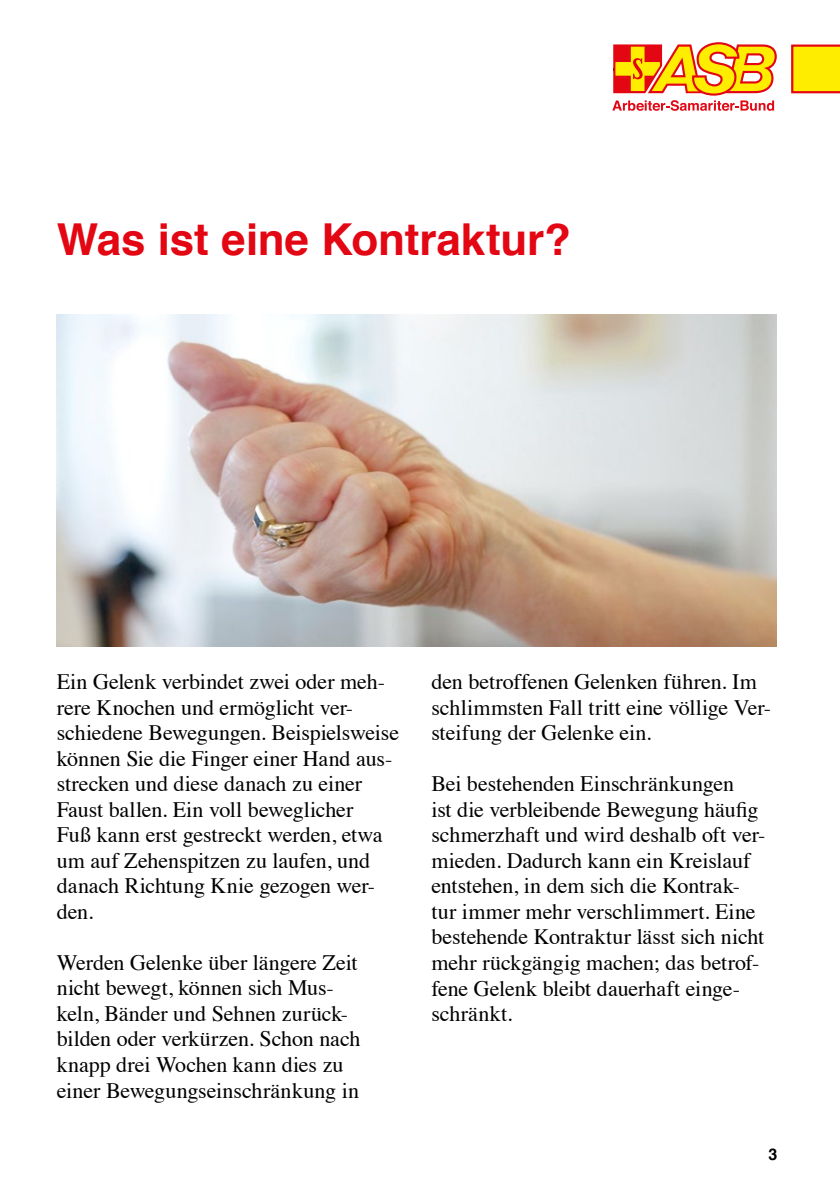
<style>
.page{position:relative;width:840px;height:1191px;background:#fff}
.page>*{position:absolute;margin:0;border:0;box-sizing:border-box;transform-origin:0 0}
.t1{font:700 44px "Helvetica";letter-spacing:-.005em;color:#e30613}
.t2{font:22px/25.6px "Times";letter-spacing:-.005em;color:#000}
.t3{font:700 16px "Helvetica";color:#000}
</style>
<div class="page">
<img style="left:57px;top:315px;width:719px;height:331px">
<svg style="left:612px;top:42px;width:164px;height:69px"></svg>
<svg style="left:791px;top:45px;width:48px;height:48px;background:#fbd102"></svg>
<h1 class="t1" style="left:57px;top:204px;width:515px">Was ist eine Kontraktur?</h1>
<p class="t2" style="left:57px;top:667px;width:344px">Ein Gelenk verbindet zwei oder meh&shy;rere Knochen und ermöglicht ver&shy;schiedene Bewegungen. Beispielsweise können Sie die Finger einer Hand aus&shy;strecken und diese danach zu einer<br>Faust ballen. Ein voll beweglicher<br>Fuß kann erst gestreckt werden, etwa um auf Zehenspitzen zu laufen, und danach Richtung Knie gezogen wer&shy;den.</p>
<p class="t2" style="left:57px;top:947px;width:305px">Werden Gelenke über längere Zeit nicht bewegt, können sich Mus&shy;keln, Bänder und Sehnen zurück&shy;bilden oder verkürzen. Schon nach knapp drei Wochen kann dies zu einer Bewegungseinschränkung in</p>
<p class="t2" style="left:431px;top:667px;width:341px">den betroffenen Gelenken führen. Im schlimmsten Fall tritt eine völlige Ver&shy;steifung der Gelenke ein.</p>
<p class="t2" style="left:431px;top:769px;width:335px">Bei bestehenden Einschränkungen<br>ist die verbleibende Bewegung häufig schmerzhaft und wird deshalb oft ver&shy;mieden. Dadurch kann ein Kreislauf entstehen, in dem sich die Kontrak&shy;tur immer mehr verschlimmert. Eine bestehende Kontraktur lässt sich nicht mehr rückgängig machen; das betrof&shy;fene Gelenk bleibt dauerhaft einge&shy;schränkt.</p>
<p class="t3" style="left:768px;top:1141px;width:10px">3</p>
</div>
